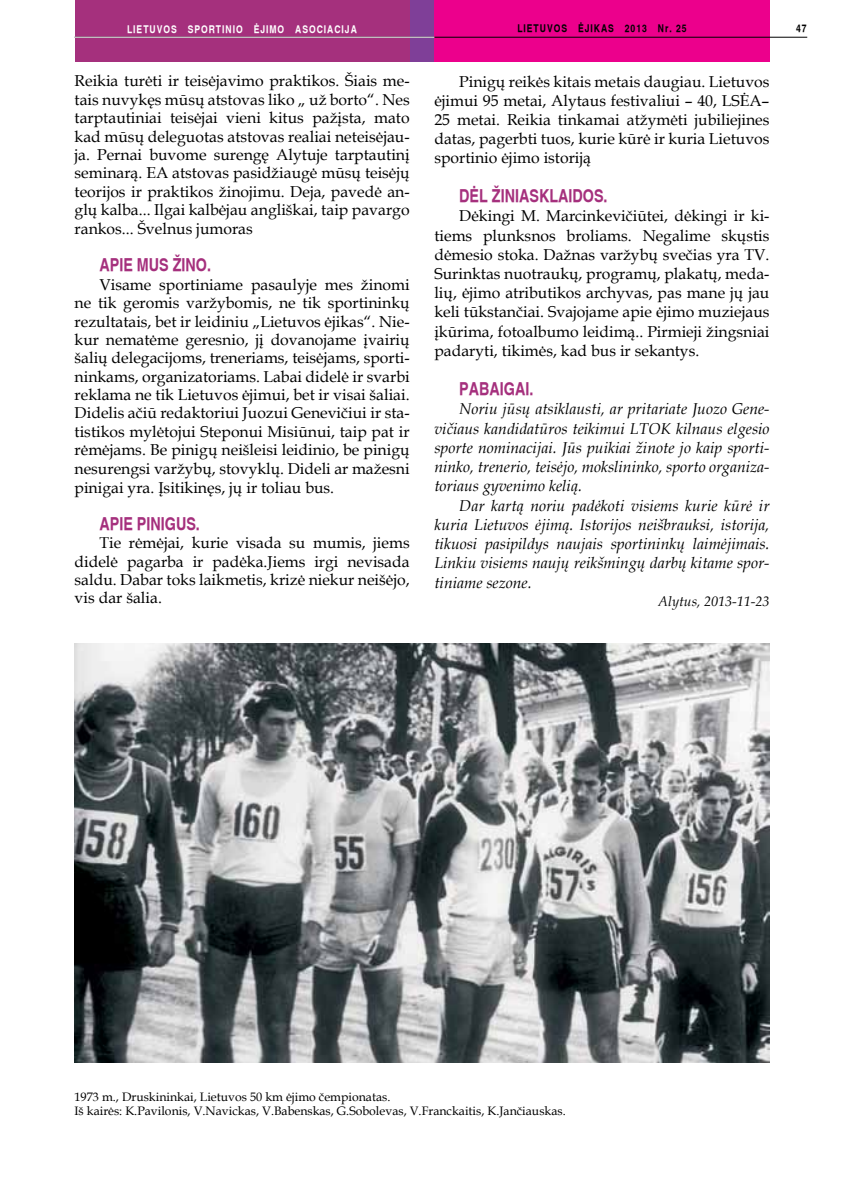
<style>
.page{position:relative;width:844px;height:1191px;background:#fff}
.page>*{position:absolute;margin:0;border:0;box-sizing:border-box;transform-origin:0 0}
.t1{font:700 condensed 17.5px "Helvetica LT";color:#a5307d}
.t2{font:15.75px/18.4px "Book Antiqua";color:#000;text-align:justify}
.t3{font:italic 15.75px "Book Antiqua";color:#000}
.t4{font:italic 14px "Book Antiqua";color:#000}
.t5{font:12.25px/14.7px "Book Antiqua";color:#000}
.t6{font:700 condensed 10.5px "Helvetica LT";letter-spacing:.09em;color:#fff}
.t7{font:700 condensed 10.5px "Helvetica LT";letter-spacing:.09em;color:#000}
</style>
<div class="page">
<div style="left:404px;top:0;width:34px;height:62px;background:#7f3f98"></div>
<div style="left:75px;top:0;width:334px;height:62px;background:#a5307d"></div>
<div style="left:434px;top:0;width:335px;height:62px;background:#ec008c"></div>
<hr style="left:75px;top:37px;width:732px;height:1px;background:#000">
<hr style="left:75px;top:37px;width:359px;height:1px;background:#fff">
<img style="left:75px;top:643px;width:694px;height:419px">
<p class="t6" style="left:127px;top:22px;width:231px">LIETUVOS SPORTINIO ĖJIMO ASOCIACIJA</p>
<p class="t7" style="left:517px;top:22px;width:171px">LIETUVOS ĖJIKAS 2013 NR. 25</p>
<p class="t7" style="left:796px;top:22px;width:12px">47</p>
<p class="t2" style="left:75px;top:72px;width:336px">Reikia turėti ir teisėjavimo praktikos. Šiais me&shy;tais nuvykęs mūsų atstovas liko „ už borto“. Nes tarptautiniai teisėjai vieni kitus pažįsta, mato kad mūsų deleguotas atstovas realiai neteisėjau&shy;ja. Pernai buvome surengę Alytuje tarptautinį seminarą. EA atstovas pasidžiaugė mūsų teisėjų teorijos ir praktikos žinojimu. Deja, pavedė an&shy;glų kalba... Ilgai kalbėjau angliškai, taip pavargo rankos... Švelnus jumoras</p>
<p class="t1" style="left:99px;top:253px;width:49px">APIE MUS</p>
<p class="t1" style="left:173px;top:253px;width:40px">ŽINO.</p>
<p class="t2" style="left:75px;top:275px;width:336px;text-indent:25px">Visame sportiniame pasaulyje mes žinomi ne tik geromis varžybomis, ne tik sportininkų rezultatais, bet ir leidiniu „Lietuvos ėjikas“. Nie&shy;kur nematėme geresnio, jį dovanojame įvairių šalių delegacijoms, treneriams, teisėjams, sporti&shy;ninkams, organizatoriams. Labai didelė ir svarbi reklama ne tik Lietuvos ėjimui, bet ir visai šaliai.<br>Didelis ačiū redaktoriui Juozui Genevičiui ir sta&shy;tistikos mylėtojui Steponui Misiūnui, taip pat ir rėmėjams. Be pinigų neišleisi leidinio, be pinigų nesurengsi varžybų, stovyklų. Dideli ar mažesni pinigai yra. Įsitikinęs, jų ir toliau bus.</p>
<p class="t1" style="left:99px;top:512px;width:47px">APIE PINIGUS</p>
<p class="t1" style="left:196px;top:512px;width:5px">.</p>
<p class="t2" style="left:75px;top:533px;width:336px;text-indent:25px">Tie rėmėjai, kurie visada su mumis, jiems didelė pagarba ir padėka.Jiems irgi nevisada saldu. Dabar toks laikmetis, krizė niekur neišėjo, vis dar šalia.</p>
<p class="t2" style="left:434px;top:71px;width:336px;line-height:19.2px;text-indent:25px">Pinigų reikės kitais metais daugiau. Lietuvos ėjimui 95 metai, Alytaus festivaliui – 40, LSĖA– 25 metai. Reikia tinkamai atžymėti jubiliejines datas, pagerbti tuos, kurie kūrė ir kuria Lietuvos sportinio ėjimo istoriją</p>
<p class="t1" style="left:459px;top:184px;width:51px">DĖL ŽINIASKLAIDOS</p>
<p class="t1" style="left:603px;top:184px;width:5px">.</p>
<p class="t2" style="left:434px;top:206px;width:336px;line-height:19.2px;text-indent:25px">Dėkingi M. Marcinkevičiūtei, dėkingi ir ki&shy;tiems plunksnos broliams. Negalime skųstis dėmesio stoka. Dažnas varžybų svečias yra TV.<br>Surinktas nuotraukų, programų, plakatų, meda&shy;lių, ėjimo atributikos archyvas, pas mane jų jau keli tūkstančiai. Svajojame apie ėjimo muziejaus įkūrima, fotoalbumo leidimą.. Pirmieji žingsniai padaryti, tikimės, kad bus ir sekantys.</p>
<p class="t1" style="left:459px;top:377px;width:20px">PABAIGAI</p>
<p class="t1" style="left:529px;top:377px;width:5px">.</p>
<p class="t3" style="left:459px;top:398px;width:312px">Noriu jūsų atsiklausti, ar pritariate Juozo Gene-</p>
<p class="t3" style="left:434px;top:417px;width:336px">vičiaus kandidatūros teikimui LTOK kilnaus elgesio</p>
<p class="t3" style="left:434px;top:436px;width:336px">sporte nominacijai. Jūs puikiai žinote jo kaip sporti-</p>
<p class="t3" style="left:434px;top:456px;width:336px">ninko, trenerio, teisėjo, mokslininko, sporto organiza-</p>
<p class="t3" style="left:434px;top:475px;width:149px">toriaus gyvenimo kelią.</p>
<p class="t3" style="left:459px;top:494px;width:312px">Dar kartą noriu padėkoti visiems kurie kūrė ir</p>
<p class="t3" style="left:434px;top:513px;width:336px">kuria Lietuvos ėjimą. Istorijos neišbrauksi, istorija,</p>
<p class="t3" style="left:434px;top:532px;width:336px">tikuosi pasipildys naujais sportininkų laimėjimais.</p>
<p class="t3" style="left:434px;top:552px;width:336px">Linkiu visiems naujų reikšmingų darbų kitame spor-</p>
<p class="t3" style="left:434px;top:571px;width:99px">tiniame sezone.</p>
<p class="t4" style="left:658px;top:591px;width:113px">Alytus, 2013-11-23</p>
<p class="t5" style="left:74px;top:1088px;width:492px">1973 m., Druskininkai, Lietuvos 50 km ėjimo čempionatas.<br>Iš kairės: K.Pavilonis, V.Navickas, V.Babenskas, G.Sobolevas, V.Franckaitis, K.Jančiauskas.</p>
</div>
